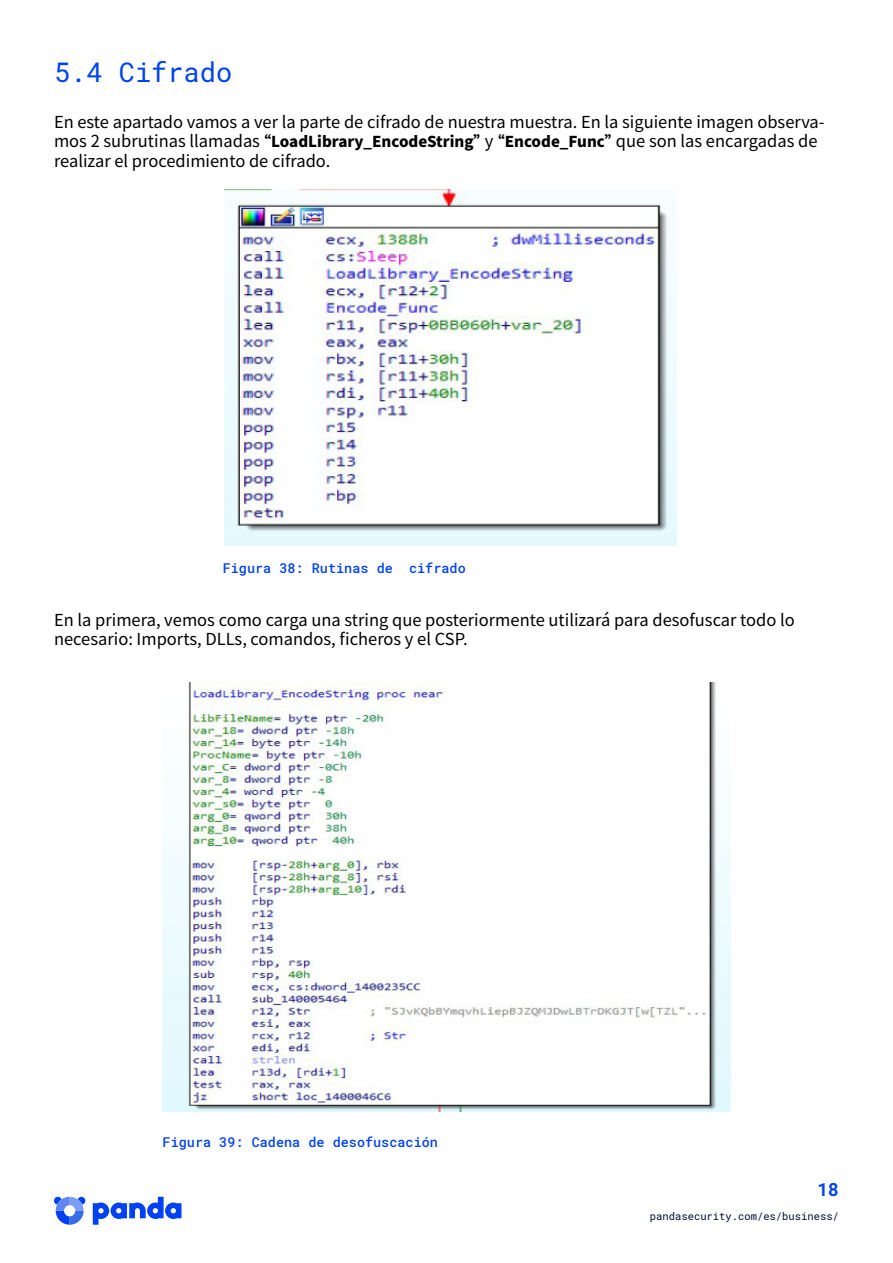
<style>
.page{position:relative;width:893px;height:1263px;background:#fff}
.page>*{position:absolute;margin:0;border:0;box-sizing:border-box;transform-origin:0 0}
.Titles{font:27px "Roboto Mono";color:#0042f2}
.t1{font:700 18px "Roboto Mono";color:#0042f2}
.t2{font:16.5px/19.8px "Noto Sans SC";color:#000}
.Pie_de_ilustración{font:500 13.5px "Roboto Mono";color:#0042f2}
.t3{font:10.5px "Roboto Mono";color:#000d35}
.s1{font-weight:900;font-size:15px}
</style>
<div class="page">
<svg style="left:93px;top:1197px;width:89px;height:28px"></svg>
<svg style="left:54px;top:1197px;width:31px;height:28px"></svg>
<img style="left:224px;top:189px;width:453px;height:356px">
<img style="left:163px;top:682px;width:567px;height:430px">
<p class="Titles" style="left:54px;top:54px;width:180px">5.4 Cifrado</p>
<p class="t2" style="left:54px;top:112px;width:772px">En este apartado vamos a ver la parte de cifrado de nuestra muestra. En la siguiente imagen observa&shy;mos 2 subrutinas llamadas <span class="s1">“LoadLibrary_EncodeString”</span>y <span class="s1">“Encode_Func”</span>que son las encargadas de realizar el procedimiento de cifrado.</p>
<p class="Pie_de_ilustración" style="left:223px;top:559px;width:245px">Figura 38: Rutinas de cifrado</p>
<p class="t2" style="left:54px;top:610px;width:742px">En la primera, vemos como carga una string que posteriormente utilizará para desofuscar todo lo necesario: Imports, DLLs, comandos, ficheros y el CSP.</p>
<p class="Pie_de_ilustración" style="left:163px;top:1132px;width:277px">Figura 39: Cadena de desofuscación</p>
<p class="t1" style="left:817px;top:1176px;width:23px">18</p>
<p class="t3" style="left:650px;top:1209px;width:191px">pandasecurity.com/es/business/</p>
</div>
